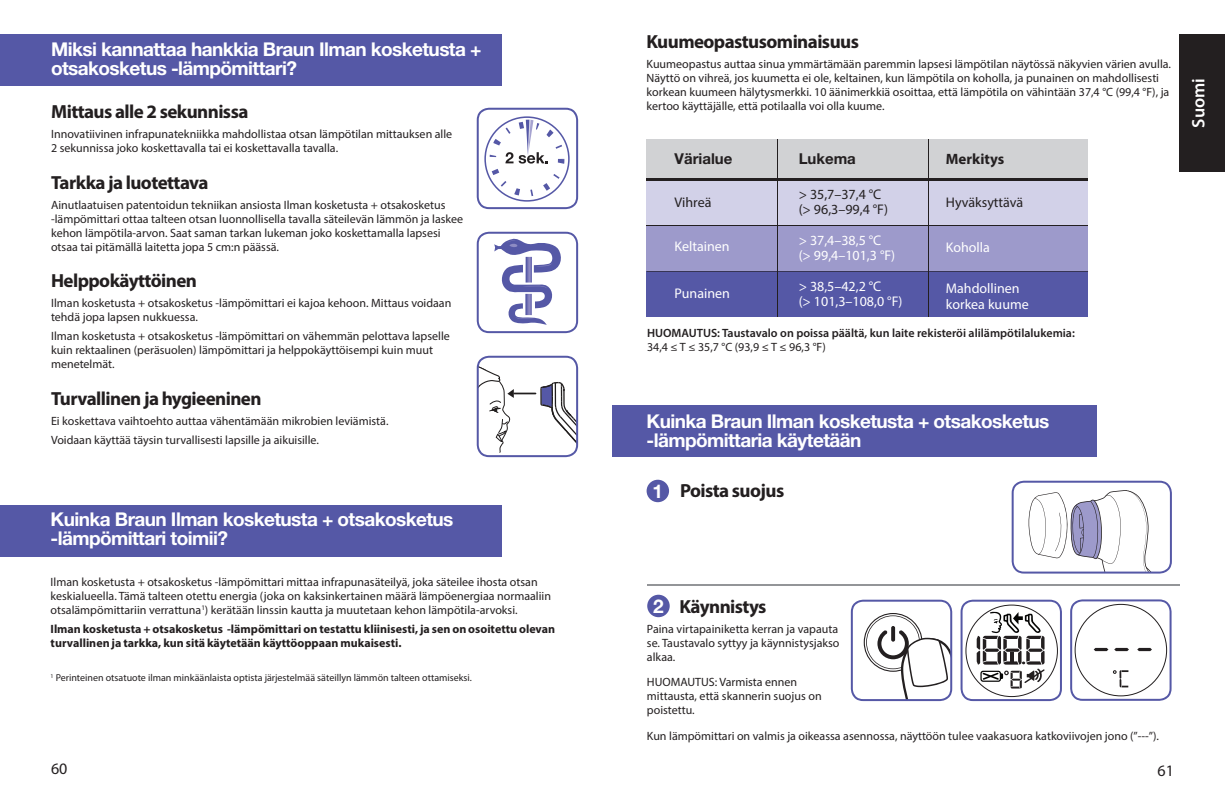
<style>
.page{position:relative;width:1225px;height:794px;background:#fff}
.page>*{position:absolute;margin:0;border:0;box-sizing:border-box;transform-origin:0 0}
.t1{font:700 19px/19px "Helvetica Neue LT";letter-spacing:-.03em;color:#fff}
.t2{font:700 19px "Myriad Pro";letter-spacing:-.03em;color:#231f20}
.t3{font:600 18px "Myriad Pro";color:#fff}
.t4{font:16px "Myriad Pro";color:#231f20}
.t5{font:700 15px "Helvetica Neue LT";color:#231f20}
.t6{font:700 15px "Myriad Pro";color:#231f20}
.t7{font:14px/15px "Myriad Pro";color:#fff}
.t8{font:14px/15px "Myriad Pro";color:#231f20}
.t9{font:12px/14px "Myriad Pro";color:#231f20}
.t10{font:700 12px/14px "Myriad Pro";color:#231f20}
.t11{font:600 12px "Myriad Pro";color:#231f20}
.t12{font:10px "Myriad Pro";color:#231f20}
.s1{font-family:"Helvetica Neue LT";color:#fff}
</style>
<div class="page">
<div style="left:1179px;top:34px;width:46px;height:137px;background:#231f20"></div>
<div style="left:0;top:34px;width:501px;height:52px;background:#5558a6"></div>
<svg style="left:477px;top:108px;width:101px;height:101px"></svg>
<svg style="left:477px;top:232px;width:101px;height:101px"></svg>
<svg style="left:477px;top:356px;width:101px;height:101px"></svg>
<div style="left:0;top:505px;width:501px;height:51px;background:#5558a6"></div>
<div style="left:646px;top:270px;width:442px;height:46px;background:#5558a6"></div>
<div style="left:646px;top:225px;width:442px;height:46px;background:#9d9acb"></div>
<div style="left:646px;top:179px;width:442px;height:46px;background:#d2d1e8"></div>
<div style="left:646px;top:139px;width:442px;height:39px;background:#d1d2d4"></div>
<hr style="left:646px;top:178px;width:442px;height:2px;background:#231f20">
<hr style="left:646px;top:225px;width:442px;height:1px;background:#231f20">
<hr style="left:646px;top:271px;width:442px;height:1px;background:#231f20">
<hr style="left:777px;top:139px;width:1px;height:177px;background:#231f20">
<hr style="left:928px;top:139px;width:1px;height:177px;background:#231f20">
<div style="left:612px;top:405px;width:485px;height:51px;background:#5558a6"></div>
<div style="left:647px;top:595px;width:22px;height:22px;background:#5558a6;border-radius:50%"></div>
<hr style="left:647px;top:584px;width:533px;height:1px;background:#939598">
<svg style="left:1011px;top:481px;width:161px;height:92px"></svg>
<div style="left:646px;top:480px;width:23px;height:22px;background:#5558a6;border-radius:50%"></div>
<svg style="left:851px;top:599px;width:101px;height:102px"></svg>
<svg style="left:960px;top:599px;width:102px;height:102px"></svg>
<svg style="left:1070px;top:599px;width:101px;height:102px"></svg>
<h1 class="t1" style="left:51px;top:42px;width:432px">Miksi kannattaa hankkia Braun Ilman kosketusta + otsakosketus -lämpömittari?</h1>
<h1 class="t2" style="left:51px;top:104px;width:199px">Mittaus alle 2 sekunnissa</h1>
<p class="t9" style="left:51px;top:128px;width:403px">Innovatiivinen infrapunatekniikka mahdollistaa otsan lämpötilan mittauksen alle<br>2 sekunnissa joko koskettavalla tai ei koskettavalla tavalla.</p>
<h1 class="t2" style="left:51px;top:175px;width:159px">Tarkka ja luotettava</h1>
<p class="t9" style="left:51px;top:198px;width:414px">Ainutlaatuisen patentoidun tekniikan ansiosta Ilman kosketusta + otsakosketus -lämpömittari ottaa talteen otsan luonnollisella tavalla säteilevän lämmön ja laskee kehon lämpötila-arvon. Saat saman tarkan lukeman joko koskettamalla lapsesi otsaa tai pitämällä laitetta jopa 5 cm:n päässä.</p>
<h1 class="t2" style="left:51px;top:273px;width:147px">Helppokäyttöinen</h1>
<p class="t9" style="left:51px;top:297px;width:402px">Ilman kosketusta + otsakosketus -lämpömittari ei kajoa kehoon. Mittaus voidaan tehdä jopa lapsen nukkuessa.</p>
<p class="t9" style="left:51px;top:330px;width:400px">Ilman kosketusta + otsakosketus -lämpömittari on vähemmän pelottava lapselle kuin rektaalinen (peräsuolen) lämpömittari ja helppokäyttöisempi kuin muut menetelmät.</p>
<h1 class="t2" style="left:51px;top:392px;width:212px">Turvallinen ja hygieeninen</h1>
<p class="t9" style="left:51px;top:413px;width:339px;line-height:18.6px">Ei koskettava vaihtoehto auttaa vähentämään mikrobien leviämistä.<br>Voidaan käyttää täysin turvallisesti lapsille ja aikuisille.</p>
<h1 class="t1" style="left:51px;top:512px;width:404px">Kuinka Braun Ilman kosketusta + otsakosketus -lämpömittari toimii?</h1>
<p class="t9" style="left:51px;top:576px;width:502px">Ilman kosketusta + otsakosketus -lämpömittari mittaa infrapunasäteilyä, joka säteilee ihosta otsan keskialueella. Tämä talteen otettu energia (joka on kaksinkertainen määrä lämpöenergiaa normaaliin otsalämpömittariin verrattuna<sup>1</sup>) kerätään linssin kautta ja muutetaan kehon lämpötila-arvoksi.</p>
<p class="t10" style="left:51px;top:623px;width:506px">Ilman kosketusta + otsakosketus -lämpömittari on testattu kliinisesti, ja sen on osoitettu olevan turvallinen ja tarkka, kun sitä käytetään käyttöoppaan mukaisesti.</p>
<p class="t12" style="left:51px;top:674px;width:423px"><sup>1</sup> Perinteinen otsatuote ilman minkäänlaista optista järjestelmää säteillyn lämmön talteen ottamiseksi.</p>
<h1 class="t2" style="left:646px;top:35px;width:214px">Kuumeopastusominaisuus</h1>
<p class="t9" style="left:646px;top:58px;width:526px">Kuumeopastus auttaa sinua ymmärtämään paremmin lapsesi lämpötilan näytössä näkyvien värien avulla.<br>Näyttö on vihreä, jos kuumetta ei ole, keltainen, kun lämpötila on koholla, ja punainen on mahdollisesti korkean kuumeen hälytysmerkki. 10 äänimerkkiä osoittaa, että lämpötila on vähintään 37,4 °C (99,4 °F), ja kertoo käyttäjälle, että potilaalla voi olla kuume.</p>
<p class="t5" style="left:674px;top:153px;width:59px">Värialue</p>
<p class="t8" style="left:674px;top:196px;width:38px">Vihreä</p>
<p class="t7" style="left:674px;top:240px;width:57px">Keltainen</p>
<p class="t7" style="left:674px;top:287px;width:57px">Punainen</p>
<p class="t5" style="left:798px;top:153px;width:59px">Lukema</p>
<p class="t8" style="left:798px;top:188px;width:91px">&gt; 35,7–37,4 °C (&gt; 96,3–99,4 °F)</p>
<p class="t7" style="left:798px;top:234px;width:98px">&gt; 37,4–38,5 °C (&gt; 99,4–101,3 °F)</p>
<p class="t7" style="left:798px;top:280px;width:105px">&gt; 38,5–42,2 °C<br>(&gt; 101,3–108,0 °F)</p>
<p class="t6" style="left:946px;top:153px;width:60px">Merkitys</p>
<p class="t8" style="left:946px;top:196px;width:79px">Hyväksyttävä</p>
<p class="t7" style="left:946px;top:241px;width:46px">Koholla</p>
<p class="t7" style="left:946px;top:281px;width:84px;line-height:16px">Mahdollinen korkea kuume</p>
<p class="t11" style="left:647px;top:328px;width:429px">HUOMAUTUS: Taustavalo on poissa päältä, kun laite rekisteröi alilämpötilalukemia:</p>
<p class="t9" style="left:647px;top:341px;width:180px">34,4 ≤ T ≤ 35,7 °C (93,9 ≤ T ≤ 96,3 °F)</p>
<h1 class="t1" style="left:646px;top:414px;width:404px">Kuinka Braun Ilman kosketusta + otsakosketus -lämpömittaria käytetään</h1>
<h1 class="t2" style="left:652px;top:483px;width:133px"><span class="s1">1</span> Poista suojus</h1>
<h1 class="t2" style="left:653px;top:599px;width:115px"><span class="s1">2</span> Käynnistys</h1>
<p class="t9" style="left:647px;top:623px;width:194px;text-align:justify">Paina virtapainiketta kerran ja vapauta se. Taustavalo syttyy ja käynnistysjakso alkaa.</p>
<p class="t9" style="left:647px;top:676px;width:176px">HUOMAUTUS: Varmista ennen mittausta, että skannerin suojus on poistettu.</p>
<p class="t9" style="left:647px;top:729px;width:513px">Kun lämpömittari on valmis ja oikeassa asennossa, näyttöön tulee vaakasuora katkoviivojen jono (”---”).</p>
<h3 class="t4" style="left:51px;top:763px;width:18px">60</h3>
<h3 class="t4" style="left:1157px;top:764px;width:18px">61</h3>
<h2 class="t3" style="left:1191px;top:128px;width:51px;rotate:-90deg">Suomi</h2>
</div>
